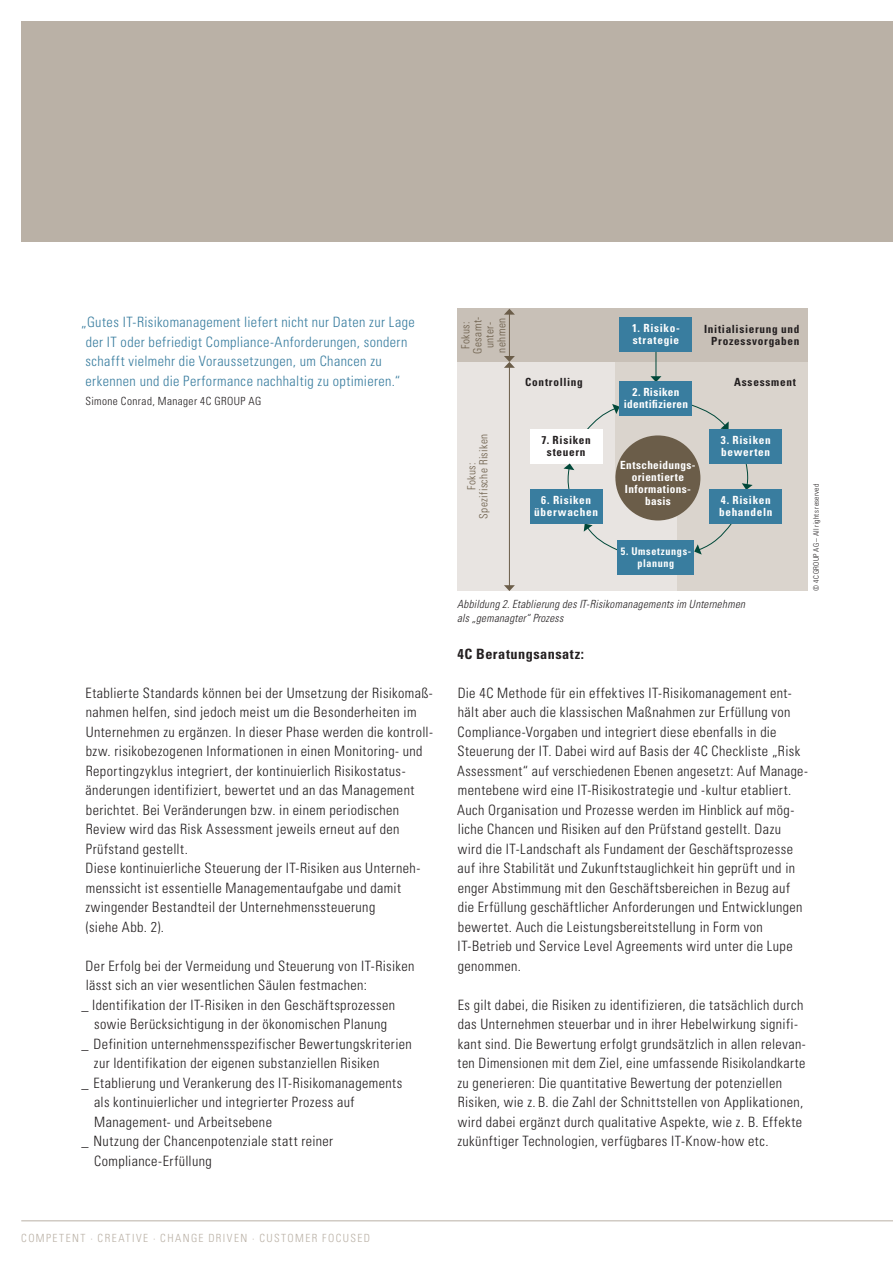
<style>
.page{position:relative;width:893px;height:1263px;background:#fff}
.page>*{position:absolute;margin:0;border:0;box-sizing:border-box;transform-origin:0 0}
.t1{font:300 condensed 14.25px/19.5px "Univers LT Std";letter-spacing:.03em;color:#231f20}
.t2{font:300 condensed 14.25px/19.5px "Univers LT Std";letter-spacing:.03em;color:#397d9f}
.t3{font:700 condensed 14.25px "Univers LT Std";letter-spacing:.04em;color:#231f20}
.t4{font:700 condensed 11.25px/12px "Univers LT Std";letter-spacing:.045em;color:#fff}
.t5{font:italic 300 condensed 11.25px/14.2px "Univers LT Std";letter-spacing:.03em;color:#231f20}
.t6{font:700 condensed 11.25px/12px "Univers LT Std";letter-spacing:.06em;color:#231f20;text-align:right}
.t7{font:300 condensed 11.25px/12px "Univers LT Std";letter-spacing:.04em;color:#6b5d49;text-align:center}
.t8{font:300 condensed 11.25px "Univers LT Std";letter-spacing:.125em;color:#bab1a6}
.t9{font:300 condensed 11.25px "Univers LT Std";letter-spacing:.04em;color:#231f20}
.t10{font:700 condensed 10.65px/12px "Univers LT Std";letter-spacing:.065em;color:#fff;text-align:center;scale:.95 1}
.t11{font:300 condensed 7.5px "Univers LT Std";letter-spacing:.03em;color:#231f20}
</style>
<div class="page">
<div style="left:457px;top:351px;width:351px;height:240px;background:#e8e4e1"></div>
<div style="left:615px;top:351px;width:193px;height:127px;background:#dad4cd"></div>
<div style="left:677px;top:436px;width:131px;height:155px;background:#dad4cd"></div>
<div style="left:21px;top:21px;width:872px;height:221px;background:#bab1a6"></div>
<hr style="left:21px;top:1220px;width:872px;height:1px;background:#bab1a6">
<div style="left:457px;top:309px;width:351px;height:53px;background:#c8c0b7"></div>
<div style="left:620px;top:318px;width:72px;height:34px;background:#397d9f"></div>
<hr style="left:509px;top:314px;width:1px;height:43px;background:#6b5d49">
<svg style="left:504px;top:309px;width:11px;height:6px"></svg>
<svg style="left:650px;top:352px;width:11px;height:30px"></svg>
<hr style="left:509px;top:367px;width:1px;height:219px;background:#6b5d49">
<svg style="left:504px;top:356px;width:11px;height:12px"></svg>
<svg style="left:504px;top:585px;width:11px;height:6px"></svg>
<div style="left:615px;top:435px;width:85px;height:85px;background:#6b5d49;border-radius:50%"></div>
<svg style="left:587px;top:404px;width:33px;height:27px"></svg>
<svg style="left:692px;top:404px;width:37px;height:25px"></svg>
<svg style="left:742px;top:463px;width:11px;height:27px"></svg>
<svg style="left:694px;top:523px;width:38px;height:32px"></svg>
<svg style="left:584px;top:524px;width:34px;height:27px"></svg>
<div style="left:710px;top:429px;width:72px;height:34px;background:#397d9f"></div>
<div style="left:530px;top:429px;width:72px;height:34px;background:#fff"></div>
<div style="left:620px;top:382px;width:72px;height:34px;background:#397d9f"></div>
<div style="left:710px;top:490px;width:72px;height:34px;background:#397d9f"></div>
<div style="left:618px;top:540px;width:76px;height:34px;background:#397d9f"></div>
<svg style="left:563px;top:463px;width:11px;height:27px"></svg>
<div style="left:530px;top:490px;width:72px;height:34px;background:#397d9f"></div>
<p class="t2" style="left:81px;top:312px;width:335px">„Gutes IT-Risikomanagement liefert nicht nur Daten zur Lage der IT oder befriedigt Compliance-Anforderungen, sondern schafft vielmehr die Voraussetzungen, um Chancen zu erkennen und die Performance nachhaltig zu optimieren.“</p>
<p class="t9" style="left:85px;top:394px;width:178px">Simone Conrad, Manager 4C GROUP AG</p>
<p class="t1" style="left:85px;top:683px;width:349px">Etablierte Standards können bei der Umsetzung der Risikomaß&shy;nahmen helfen, sind jedoch meist um die Besonderheiten im Unternehmen zu ergänzen. In dieser Phase werden die kontroll&shy;bzw. risikobezogenen Informationen in einen Monitoring- und Reportingzyklus integriert, der kontinuierlich Risikostatus&shy;änderungen identifiziert, bewertet und an das Management berichtet. Bei Veränderungen bzw. in einem periodischen Review wird das Risk Assessment jeweils erneut auf den Prüfstand gestellt.<br>Diese kontinuierliche Steuerung der IT-Risiken aus Unterneh&shy;menssicht ist essentielle Managementaufgabe und damit zwingender Bestandteil der Unternehmenssteuerung<br>(siehe Abb. 2).</p>
<p class="t1" style="left:86px;top:956px;width:330px">Der Erfolg bei der Vermeidung und Steuerung von IT-Risiken</p>
<p class="t1" style="left:86px;top:975px;width:283px">lässt sich an vier wesentlichen Säulen festmachen:</p>
<p class="t1" style="left:81px;top:995px;width:315px">_ Identifikation der IT-Risiken in den Geschäftsprozessen</p>
<p class="t1" style="left:94px;top:1014px;width:295px">sowie Berücksichtigung in der ökonomischen Planung</p>
<p class="t1" style="left:81px;top:1034px;width:332px">_ Definition unternehmensspezifischer Bewertungskriterien</p>
<p class="t1" style="left:94px;top:1053px;width:287px">zur Identifikation der eigenen substanziellen Risiken</p>
<p class="t1" style="left:81px;top:1073px;width:322px">_ Etablierung und Verankerung des IT-Risikomanagements</p>
<p class="t1" style="left:94px;top:1092px;width:262px">als kontinuierlicher und integrierter Prozess auf</p>
<p class="t1" style="left:94px;top:1112px;width:179px">Management- und Arbeitsebene</p>
<p class="t1" style="left:81px;top:1131px;width:253px">_ Nutzung der Chancenpotenziale statt reiner</p>
<p class="t1" style="left:94px;top:1151px;width:119px">Compliance-Erfüllung</p>
<p class="t7" style="left:459px;top:354px;width:38px;rotate:-90deg">Fokus:<br>Gesamt&shy;unter&shy;nehmen</p>
<p class="t7" style="left:465px;top:519px;width:86px;rotate:-90deg">Fokus:<br>Spezifische Risiken</p>
<p class="t4" style="left:632px;top:322px;width:49px">1. Risiko&shy;strategie</p>
<p class="t6" style="left:704px;top:323px;width:97px">Initialisierung und<br>Prozessvorgaben</p>
<p class="t6" style="left:525px;top:376px;width:59px">Controlling</p>
<p class="t6" style="left:734px;top:376px;width:64px">Assessment</p>
<p class="t4" style="left:624px;top:386px;width:66px;text-align:center">2. Risiken identifizieren</p>
<p class="t6" style="left:542px;top:434px;width:51px;text-align:center">7. Risiken steuern</p>
<p class="t4" style="left:534px;top:494px;width:65px;text-align:center">6. Risiken überwachen</p>
<p class="t4" style="left:620px;top:459px;width:77px;text-align:center">Entscheidungs&shy;orientierte<br>Informations&shy;basis</p>
<p class="t10" style="left:621px;top:545px;width:76px">5. Umsetzungs&shy;planung</p>
<p class="t4" style="left:721px;top:434px;width:51px">3. Risiken bewerten</p>
<p class="t4" style="left:719px;top:494px;width:55px">4. Risiken behandeln</p>
<p class="t5" style="left:457px;top:597px;width:289px">Abbildung 2. Etablierung des IT-Risikomanagements im Unternehmen als „gemanagter“ Prozess</p>
<p class="t11" style="left:811px;top:591px;width:109px;rotate:-90deg">© 4C GROUP AG – All rights reserved</p>
<p class="t3" style="left:457px;top:645px;width:128px">4C Beratungsansatz:</p>
<p class="t1" style="left:457px;top:683px;width:352px">Die 4C Methode für ein effektives IT-Risikomanagement ent&shy;hält aber auch die klassischen Maßnahmen zur Erfüllung von Compliance-Vorgaben und integriert diese ebenfalls in die Steuerung der IT. Dabei wird auf Basis der 4C Checkliste „Risk Assessment“ auf verschiedenen Ebenen angesetzt: Auf Manage&shy;mentebene wird eine IT-Risikostrategie und -kultur etabliert.<br>Auch Organisation und Prozesse werden im Hinblick auf mög&shy;liche Chancen und Risiken auf den Prüfstand gestellt. Dazu wird die IT-Landschaft als Fundament der Geschäftsprozesse auf ihre Stabilität und Zukunftstauglichkeit hin geprüft und in enger Abstimmung mit den Geschäftsbereichen in Bezug auf die Erfüllung geschäftlicher Anforderungen und Entwicklungen bewertet. Auch die Leistungsbereitstellung in Form von IT-Betrieb und Service Level Agreements wird unter die Lupe genommen.</p>
<p class="t1" style="left:457px;top:995px;width:350px">Es gilt dabei, die Risiken zu identifizieren, die tatsächlich durch das Unternehmen steuerbar und in ihrer Hebelwirkung signifi&shy;kant sind. Die Bewertung erfolgt grundsätzlich in allen relevan&shy;ten Dimensionen mit dem Ziel, eine umfassende Risikolandkarte zu generieren: Die quantitative Bewertung der potenziellen Risiken, wie z. B. die Zahl der Schnittstellen von Applikationen, wird dabei ergänzt durch qualitative Aspekte, wie z. B. Effekte zukünftiger Technologien, verfügbares IT-Know-how etc.</p>
<p class="t8" style="left:21px;top:1231px;width:350px">COMPETENT · CREATIVE · CHANGE DRIVEN · CUSTOMER FOCUSED</p>
</div>
